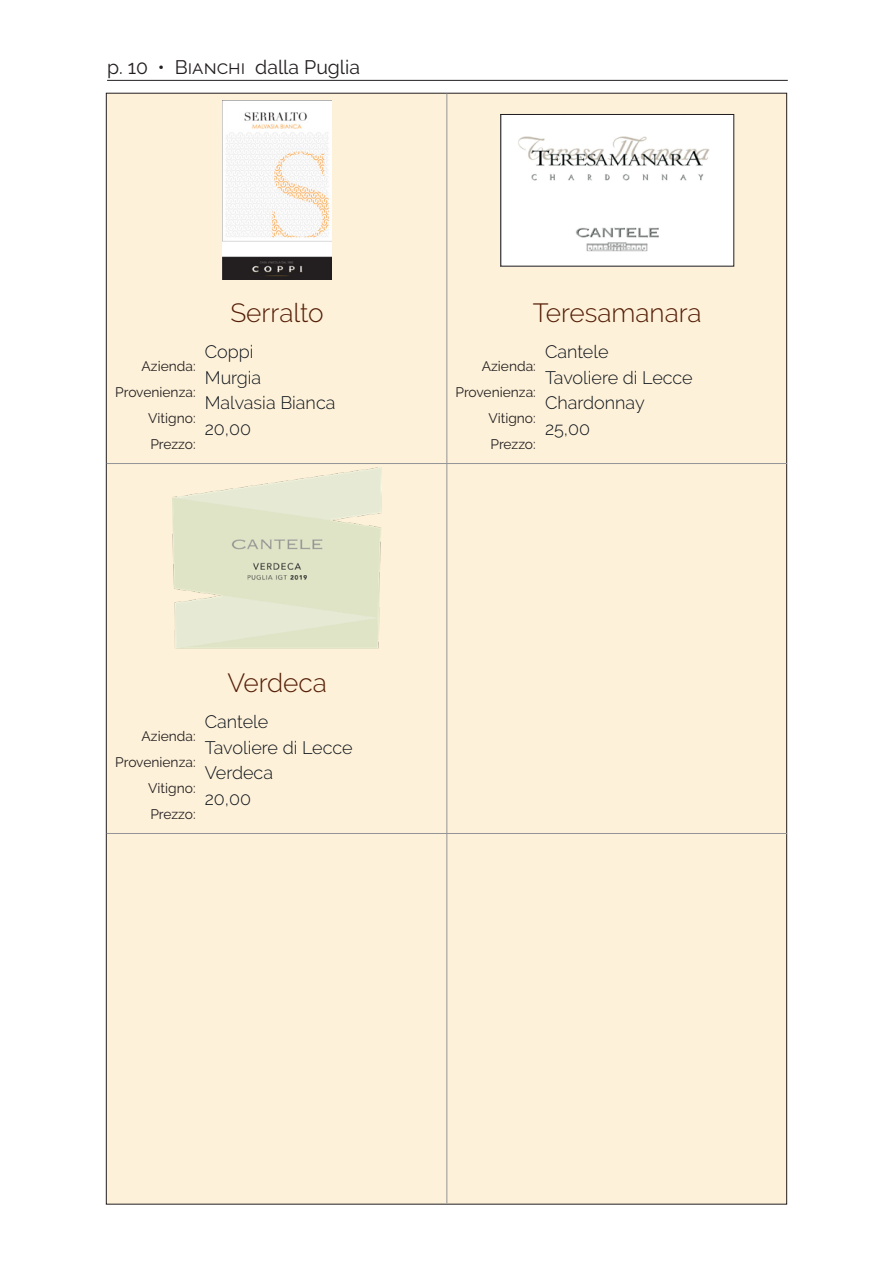
<style>
.page{position:relative;width:893px;height:1263px;background:#fff}
.page>*{position:absolute;margin:0;border:0;box-sizing:border-box;transform-origin:0 0}
.NOME_VINO{font:300 26.25px "Raleway";color:#541e07}
.t1{font:19.5px "Raleway";color:#231f20}
.DATI_VINO_-_nuovi{font:300 18px "Raleway";color:#0c131a}
.t2{font:13.8px/25.8px "Raleway";color:#231f20;text-align:right}
</style>
<div class="page">
<div style="left:106px;top:93px;width:681px;height:1111px;background:#fef1d9"></div>
<hr style="left:446px;top:94px;width:1px;height:1109px;background:#939598">
<hr style="left:107px;top:463px;width:680px;height:1px;background:#939598">
<hr style="left:107px;top:833px;width:680px;height:1px;background:#939598">
<img style="left:223px;top:101px;width:109px;height:179px">
<img style="left:502px;top:116px;width:230px;height:148px">
<div style="left:500px;top:114px;width:234px;height:152px;border:1px solid #231f20"></div>
<img style="left:173px;top:467px;width:209px;height:182px">
<hr style="left:107px;top:80px;width:681px;height:1px;background:#231f20">
<h2 class="t1" style="left:107px;top:55px;width:255px">p. 10 • Bianchi dalla Puglia</h2>
<p class="t2" style="left:115px;top:353px;width:82px">Azienda:<br>Provenienza:<br>Vitigno:<br>Prezzo:</p>
<p class="NOME_VINO" style="left:230px;top:298px;width:95px">Serralto</p>
<p class="DATI_VINO_-_nuovi" style="left:205px;top:341px;width:50px">Coppi</p>
<p class="DATI_VINO_-_nuovi" style="left:205px;top:367px;width:58px">Murgia</p>
<p class="DATI_VINO_-_nuovi" style="left:205px;top:392px;width:132px">Malvasia Bianca</p>
<p class="DATI_VINO_-_nuovi" style="left:205px;top:418px;width:48px">20,00</p>
<p class="t2" style="left:115px;top:723px;width:82px">Azienda:<br>Provenienza:<br>Vitigno:<br>Prezzo:</p>
<p class="NOME_VINO" style="left:227px;top:668px;width:101px">Verdeca</p>
<p class="DATI_VINO_-_nuovi" style="left:205px;top:711px;width:65px">Cantele</p>
<p class="DATI_VINO_-_nuovi" style="left:205px;top:737px;width:149px">Tavoliere di Lecce</p>
<p class="DATI_VINO_-_nuovi" style="left:205px;top:762px;width:70px">Verdeca</p>
<p class="DATI_VINO_-_nuovi" style="left:205px;top:788px;width:48px">20,00</p>
<p class="NOME_VINO" style="left:533px;top:298px;width:170px">Teresamanara</p>
<p class="DATI_VINO_-_nuovi" style="left:545px;top:341px;width:65px">Cantele</p>
<p class="DATI_VINO_-_nuovi" style="left:545px;top:367px;width:149px">Tavoliere di Lecce</p>
<p class="DATI_VINO_-_nuovi" style="left:545px;top:392px;width:101px">Chardonnay</p>
<p class="DATI_VINO_-_nuovi" style="left:545px;top:418px;width:47px">25,00</p>
<p class="t2" style="left:455px;top:353px;width:82px">Azienda:<br>Provenienza:<br>Vitigno:<br>Prezzo:</p>
</div>
